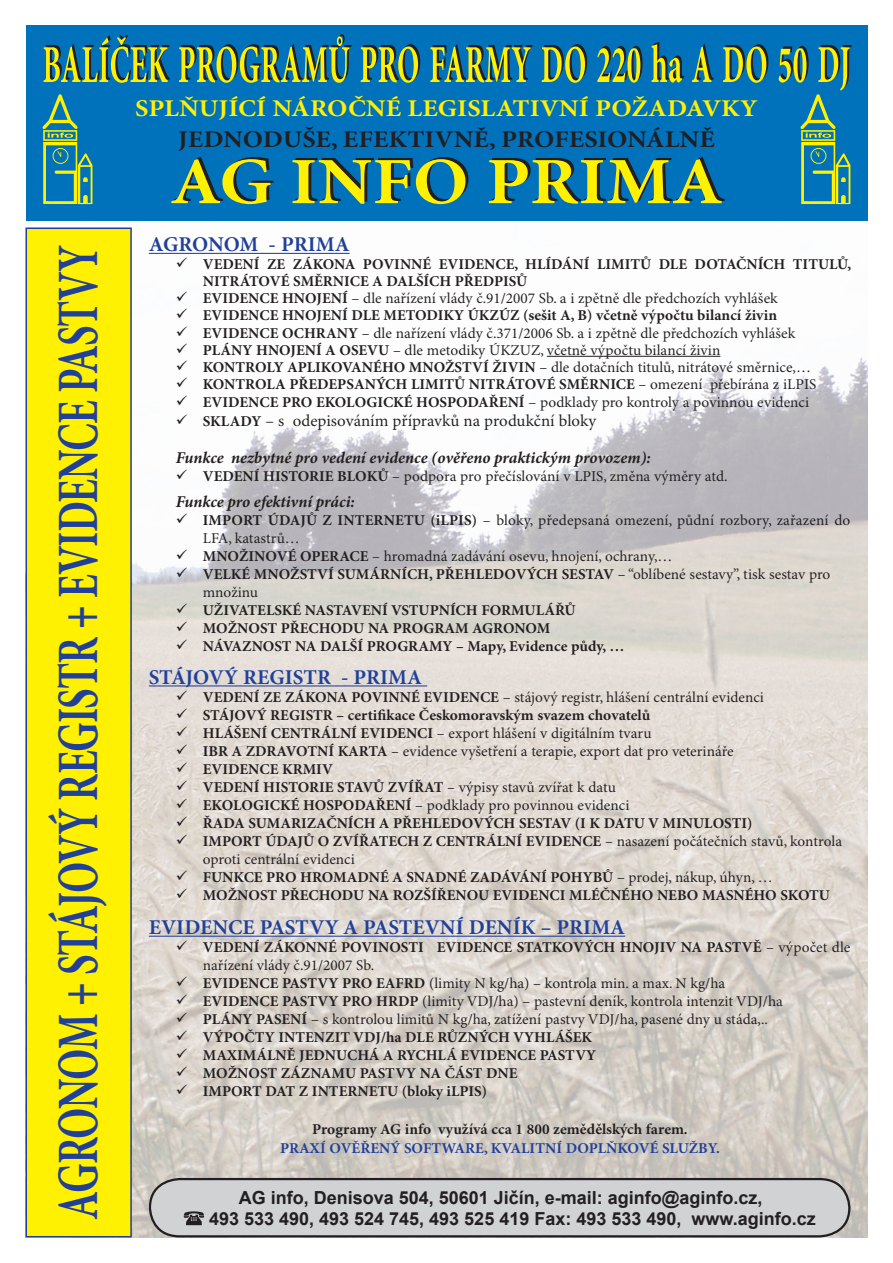
<style>
.page{position:relative;width:893px;height:1263px;background:#fff}
.page>*{position:absolute;margin:0;border:0;box-sizing:border-box;transform-origin:0 0}
.t1{font:700 58.5px "Minion Pro";letter-spacing:-.03em;color:#214099;scale:.69 1}
.t2{font:700 24px "Minion Pro";color:#fff101;scale:1.1 1}
.t3{font:700 24px "Minion Pro";color:#231f20;scale:1.1 1}
.t4{font:700 21px "Minion Pro";color:#214099}
.t5{font:700 18px "Arial";color:#231f20}
.t6{font:italic 700 16.5px "Minion Pro";letter-spacing:-.005em;color:#231f20}
.Odstavec_se_seznamem{font:16.5px "Minion Pro";letter-spacing:-.005em;color:#231f20}
.Odstavec_se_seznamem-2{font:15px/18px "Minion Pro";color:#231f20}
.Odstavec_se_seznamem-3{font:700 15px/18px "Minion Pro";color:#231f20}
.t7{font:700 15px "Minion Pro";color:#214099}
.s1{font-weight:700}
.s2{font-weight:400}
.s3{font-weight:700;font-size:15px}
</style>
<div class="page">
<img style="left:132px;top:252px;width:735px;height:985px">
<div style="left:26px;top:26px;width:841px;height:195px;background:#0072bc"></div>
<div style="left:26px;top:228px;width:105px;height:1009px;background:#fff101"></div>
<div style="left:26px;top:227px;width:106px;height:1010px;border:2px solid #214099"></div>
<svg style="left:148px;top:1177px;width:704px;height:59px;background:#c6c6c8"></svg>
<hr style="left:149px;top:253px;width:201px;height:1px;background:#214099">
<hr style="left:547px;top:356px;width:173px;height:1px;background:#231f20">
<hr style="left:149px;top:685px;width:278px;height:1px;background:#214099">
<hr style="left:149px;top:936px;width:476px;height:1px;background:#214099">
<svg style="left:42px;top:34px;width:810px;height:170px"></svg>
<p class="t2" style="left:135px;top:94px;width:567px">SPLŇUJÍCÍ NÁROČNÉ LEGISLATIVNÍ POŽADAVKY</p>
<p class="t3" style="left:178px;top:125px;width:489px">JEDNODUŠE, EFEKTIVNĚ, PROFESIONÁLNĚ</p>
<p class="t1" style="left:43px;top:1220px;width:1413px;rotate:-90deg">AGRONOM + STÁJOVÝ REGISTR + EVIDENCE PASTVY</p>
<p class="t4" style="left:149px;top:232px;width:202px">AGRONOM - PRIMA</p>
<p class="Odstavec_se_seznamem-3" style="left:203px;top:255px;width:650px;line-height:17.2px;text-indent:-27px">✓ VEDENÍ ZE ZÁKONA POVINNÉ EVIDENCE, HLÍDÁNÍ LIMITŮ DLE DOTAČNÍCH TITULŮ,<br>NITRÁTOVÉ SMĚRNICE A DALŠÍCH PŘEDPISŮ</p>
<p class="Odstavec_se_seznamem-2" style="left:176px;top:290px;width:603px">✓ <span class="s1">EVIDENCE HNOJENÍ</span> – dle nařízení vlády č.91/2007 Sb. a i zpětně dle předchozích vyhlášek</p>
<p class="Odstavec_se_seznamem-3" style="left:176px;top:307px;width:603px">✓ EVIDENCE HNOJENÍ DLE METODIKY ÚKZÚZ (sešit A, B) včetně výpočtu bilancí živin</p>
<p class="Odstavec_se_seznamem-2" style="left:176px;top:324px;width:621px">✓ <span class="s1">EVIDENCE OCHRANY</span> – dle nařízení vlády č.371/2006 Sb. a i zpětně dle předchozích vyhlášek</p>
<p class="Odstavec_se_seznamem-2" style="left:176px;top:341px;width:546px">✓ <span class="s1">PLÁNY HNOJENÍ A OSEVU</span> – dle metodiky ÚKZUZ, včetně výpočtu bilancí živin</p>
<p class="Odstavec_se_seznamem-2" style="left:176px;top:359px;width:637px">✓ <span class="s1">KONTROLY APLIKOVANÉHO MNOŽSTVÍ ŽIVIN</span> – dle dotačních titulů, nitrátové směrnice,…</p>
<p class="Odstavec_se_seznamem-3" style="left:176px;top:376px;width:642px">✓ KONTROLA PŘEDEPSANÝCH LIMITŮ NITRÁTOVÉ SMĚRNICE <span class="s2">– omezení přebírána z iLPIS</span></p>
<p class="Odstavec_se_seznamem-2" style="left:176px;top:393px;width:635px">✓ <span class="s1">EVIDENCE PRO EKOLOGICKÉ HOSPODAŘENÍ</span> – podklady pro kontroly a povinnou evidenci</p>
<p class="Odstavec_se_seznamem" style="left:176px;top:410px;width:422px">✓ <span class="s3">SKLADY</span> – s odepisováním přípravků na produkční bloky</p>
<p class="t6" style="left:176px;top:448px;width:476px">Funkce nezbytné pro vedení evidence (ověřeno praktickým provozem):</p>
<p class="Odstavec_se_seznamem-2" style="left:176px;top:468px;width:553px">✓ <span class="s1">VEDENÍ HISTORIE BLOKŮ</span> – podpora pro přečíslování v LPIS, změna výměry atd.</p>
<p class="t6" style="left:176px;top:491px;width:181px">Funkce pro efektivní práci:</p>
<p class="Odstavec_se_seznamem-2" style="left:203px;top:511px;width:649px;text-indent:-27px">✓ <span class="s1">IMPORT ÚDAJŮ Z INTERNETU (iLPIS)</span> – bloky, předepsaná omezení, půdní rozbory, zařazení do<br>LFA, katastrů…</p>
<p class="Odstavec_se_seznamem-2" style="left:176px;top:547px;width:498px">✓ <span class="s1">MNOŽINOVÉ OPERACE</span> – hromadná zadávání osevu, hnojení, ochrany,…</p>
<p class="Odstavec_se_seznamem-3" style="left:203px;top:565px;width:629px;text-indent:-27px">✓ VELKÉ MNOŽSTVÍ SUMÁRNÍCH, PŘEHLEDOVÝCH SESTAV <span class="s2">– “oblíbené sestavy”, tisk sestav pro množinu</span></p>
<p class="Odstavec_se_seznamem-3" style="left:176px;top:601px;width:401px">✓ UŽIVATELSKÉ NASTAVENÍ VSTUPNÍCH FORMULÁŘŮ</p>
<p class="Odstavec_se_seznamem-3" style="left:176px;top:619px;width:376px">✓ MOŽNOST PŘECHODU NA PROGRAM AGRONOM</p>
<p class="Odstavec_se_seznamem-3" style="left:176px;top:637px;width:450px">✓ NÁVAZNOST NA DALŠÍ PROGRAMY – Mapy, Evidence půdy, …</p>
<p class="t4" style="left:149px;top:665px;width:275px">STÁJOVÝ REGISTR - PRIMA</p>
<p class="Odstavec_se_seznamem-2" style="left:176px;top:688px;width:590px">✓ <span class="s1">VEDENÍ ZE ZÁKONA POVINNÉ EVIDENCE</span> – stájový registr, hlášení centrální evidenci</p>
<p class="Odstavec_se_seznamem-3" style="left:176px;top:706px;width:476px">✓ STÁJOVÝ REGISTR – certifikace Českomoravským svazem chovatelů</p>
<p class="Odstavec_se_seznamem-2" style="left:176px;top:724px;width:477px">✓ <span class="s1">HLÁŠENÍ CENTRÁLNÍ EVIDENCI</span> – export hlášení v digitálním tvaru</p>
<p class="Odstavec_se_seznamem-2" style="left:176px;top:742px;width:559px">✓ <span class="s1">IBR A ZDRAVOTNÍ KARTA</span> – evidence vyšetření a terapie, export dat pro veterináře</p>
<p class="Odstavec_se_seznamem-3" style="left:176px;top:760px;width:159px">✓ EVIDENCE KRMIV</p>
<p class="Odstavec_se_seznamem-3" style="left:176px;top:778px;width:441px">✓ VEDENÍ HISTORIE STAVŮ ZVÍŘAT <span class="s2">– výpisy stavů zvířat k datu</span></p>
<p class="Odstavec_se_seznamem-2" style="left:176px;top:796px;width:455px">✓ <span class="s1">EKOLOGICKÉ HOSPODAŘENÍ</span> – podklady pro povinnou evidenci</p>
<p class="Odstavec_se_seznamem-3" style="left:176px;top:814px;width:578px">✓ ŘADA SUMARIZAČNÍCH A PŘEHLEDOVÝCH SESTAV (I K DATU V MINULOSTI)</p>
<p class="Odstavec_se_seznamem-2" style="left:203px;top:832px;width:641px;text-indent:-27px">✓ <span class="s1">IMPORT ÚDAJŮ O ZVÍŘATECH Z CENTRÁLNÍ EVIDENCE</span> – nasazení počátečních stavů, kontrola oproti centrální evidenci</p>
<p class="Odstavec_se_seznamem-3" style="left:176px;top:868px;width:598px">✓ FUNKCE PRO HROMADNÉ A SNADNÉ ZADÁVÁNÍ POHYBŮ <span class="s2">– prodej, nákup, úhyn, …</span></p>
<p class="Odstavec_se_seznamem-3" style="left:176px;top:886px;width:656px">✓ MOŽNOST PŘECHODU NA ROZŠÍŘENOU EVIDENCI MLÉČNÉHO NEBO MASNÉHO SKOTU</p>
<p class="t4" style="left:149px;top:915px;width:478px">EVIDENCE PASTVY A PASTEVNÍ DENÍK – PRIMA</p>
<p class="Odstavec_se_seznamem-3" style="left:203px;top:939px;width:649px;text-indent:-27px">✓ VEDENÍ ZÁKONNÉ POVINOSTI EVIDENCE STATKOVÝCH HNOJIV NA PASTVĚ <span class="s2">– výpočet dle nařízení vlády č.91/2007 Sb.</span></p>
<p class="Odstavec_se_seznamem-2" style="left:176px;top:975px;width:551px">✓ <span class="s1">EVIDENCE PASTVY PRO EAFRD</span> (limity N kg/ha) – kontrola min. a max. N kg/ha</p>
<p class="Odstavec_se_seznamem-2" style="left:176px;top:993px;width:608px">✓ <span class="s1">EVIDENCE PASTVY PRO HRDP</span> (limity VDJ/ha) – pastevní deník, kontrola intenzit VDJ/ha</p>
<p class="Odstavec_se_seznamem-2" style="left:176px;top:1011px;width:594px">✓ <span class="s1">PLÁNY PASENÍ</span> – s kontrolou limitů N kg/ha, zatížení pastvy VDJ/ha, pasené dny u stáda,..</p>
<p class="Odstavec_se_seznamem-3" style="left:176px;top:1029px;width:418px">✓ VÝPOČTY INTENZIT VDJ/ha DLE RŮZNÝCH VYHLÁŠEK</p>
<p class="Odstavec_se_seznamem-3" style="left:176px;top:1047px;width:422px">✓ MAXIMÁLNĚ JEDNUCHÁ A RYCHLÁ EVIDENCE PASTVY</p>
<p class="Odstavec_se_seznamem-3" style="left:176px;top:1065px;width:343px">✓ MOŽNOST ZÁZNAMU PASTVY NA ČÁST DNE</p>
<p class="Odstavec_se_seznamem-3" style="left:176px;top:1083px;width:313px">✓ IMPORT DAT Z INTERNETU (bloky iLPIS)</p>
<p class="Odstavec_se_seznamem-3" style="left:312px;top:1121px;width:377px">Programy AG info využívá cca 1 800 zemědělských farem.</p>
<p class="t7" style="left:280px;top:1139px;width:441px">PRAXÍ OVĚŘENÝ SOFTWARE, KVALITNÍ DOPLŇKOVÉ SLUŽBY.</p>
<p class="t5" style="left:239px;top:1185px;width:525px">AG info, Denisova 504, 50601 Jičín, e-mail: aginfo@aginfo.cz,</p>
<p class="t5" style="left:209px;top:1206px;width:608px">493 533 490, 493 524 745, 493 525 419 Fax: 493 533 490, www.aginfo.cz</p>
</div>
